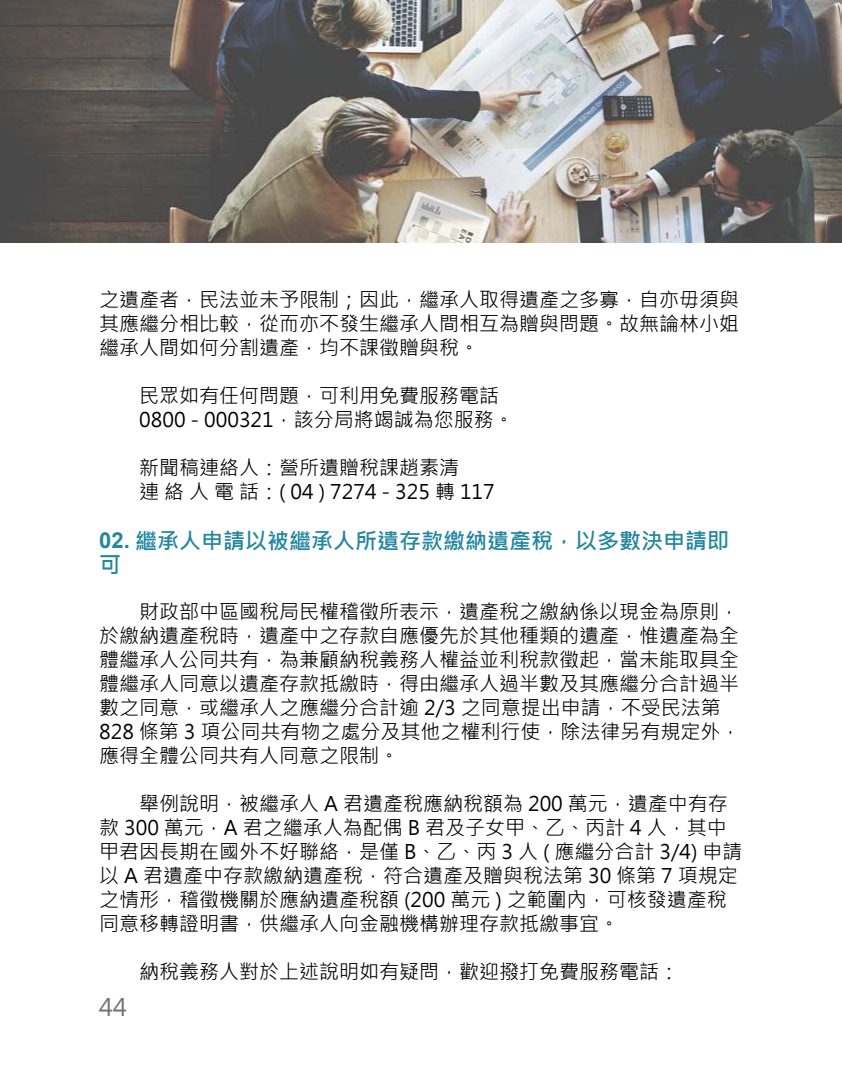
<style>
.page{position:relative;width:842px;height:1080px;background:#fff}
.page>*{position:absolute;margin:0;border:0;box-sizing:border-box;transform-origin:0 0}
.t1{font:24px "Microsoft Jheng Hei";color:#727171}
.t2{font:700 22px/24px "Microsoft Jheng Hei";color:#2486a0}
.t3{font:20px/24px "Microsoft Jheng Hei";color:#000}
.s1{font-family:"Arial"}
</style>
<div class="page">
<img style="left:0;top:0;width:841px;height:243px">
<p class="t3" style="left:99px;top:288px;width:641px;text-align:justify">之遺產者，民法並未予限制；因此，繼承人取得遺產之多寡，自亦毋須與其應繼分相比較，從而亦不發生繼承人間相互為贈與問題。故無論林小姐繼承人間如何分割遺產，均不課徵贈與稅。</p>
<p class="t3" style="left:139px;top:384px;width:361px">民眾如有任何問題，可利用免費服務電話</p>
<p class="t3" style="left:139px;top:408px;width:376px">0800 - 000321，該分局將竭誠為您服務。</p>
<p class="t3" style="left:139px;top:456px;width:321px">新聞稿連絡人：營所遺贈稅課趙素清</p>
<p class="t3" style="left:139px;top:480px;width:357px">連 絡 人 電 話：( 04 ) 7274 - 325 轉 117</p>
<p class="t2" style="left:99px;top:529px;width:632px"><span class="s1">02.</span> 繼承人申請以被繼承人所遺存款繳納遺產稅，以多數決申請即可</p>
<p class="t3" style="left:99px;top:600px;width:643px;text-indent:40px">財政部中區國稅局民權稽徵所表示，遺產稅之繳納係以現金為原則，於繳納遺產稅時，遺產中之存款自應優先於其他種類的遺產，惟遺產為全體繼承人公同共有，為兼顧納稅義務人權益並利稅款徵起，當未能取具全體繼承人同意以遺產存款抵繳時，得由繼承人過半數及其應繼分合計過半數之同意，或繼承人之應繼分合計逾 2/3 之同意提出申請，不受民法第828 條第 3 項公同共有物之處分及其他之權利行使，除法律另有規定外，應得全體公同共有人同意之限制。</p>
<p class="t3" style="left:99px;top:792px;width:645px;text-indent:40px">舉例說明，被繼承人 A 君遺產稅應納稅額為 200 萬元，遺產中有存款 300 萬元，A 君之繼承人為配偶 B 君及子女甲、乙、丙計 4 人，其中甲君因長期在國外不好聯絡，是僅 B、乙、丙 3 人 ( 應繼分合計 3/4) 申請以 A 君遺產中存款繳納遺產稅，符合遺產及贈與稅法第 30 條第 7 項規定之情形，稽徵機關於應納遺產稅額 (200 萬元 ) 之範圍內，可核發遺產稅同意移轉證明書，供繼承人向金融機構辦理存款抵繳事宜。</p>
<p class="t3" style="left:139px;top:960px;width:541px">納稅義務人對於上述說明如有疑問，歡迎撥打免費服務電話：</p>
<p class="t1" style="left:99px;top:992px;width:29px">44</p>
</div>
